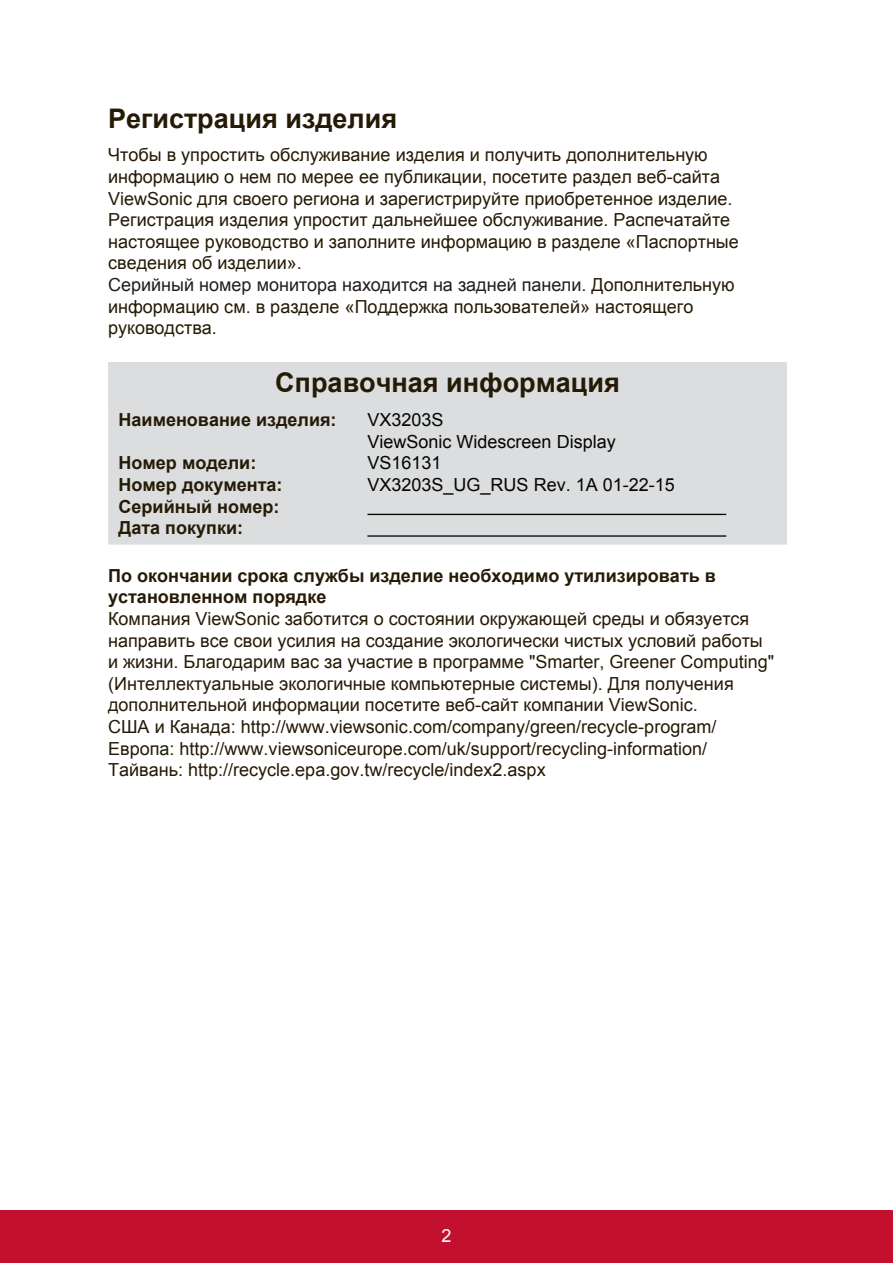
<style>
.page{position:relative;width:893px;height:1263px;background:#fff}
.page>*{position:absolute;margin:0;border:0;box-sizing:border-box;transform-origin:0 0}
.t1{font:700 27px "Arial";color:#251a05}
.t2{font:18px/21.6px "Arial";color:#251a05}
.t3{font:700 18px/21.6px "Arial";color:#251a05}
.t4{font:18px/21.6px "Arial";color:#040503}
.t5{font:18px "Arial";color:#fff}
.s1{color:#231f20}
</style>
<div class="page">
<div style="left:0;top:1210px;width:892px;height:53px;background:#c3102f"></div>
<div style="left:108px;top:362px;width:678px;height:40px;background:#dcdddf"></div>
<div style="left:108px;top:402px;width:678px;height:142px;background:#dcdddf"></div>
<hr style="left:367px;top:514px;width:359px;height:1px;background:#040503">
<hr style="left:367px;top:535px;width:359px;height:1px;background:#040503">
<h1 class="t1" style="left:108px;top:100px;width:290px">Регистрация изделия</h1>
<p class="t2" style="left:108px;top:144px;width:632px">Чтобы в упростить обслуживание изделия и получить дополнительную информацию о нем по мерее ее публикации, посетите раздел веб-сайта ViewSonic для своего региона и зарегистрируйте приобретенное изделие.<br>Регистрация изделия упростит дальнейшее обслуживание. Распечатайте настоящее руководство и заполните информацию в разделе «Паспортные сведения об изделии».<br><span class="s1">Серийный номер монитора находится на задней панели.</span> Дополнительную информацию см. в разделе «Поддержка пользователей» настоящего руководства.</p>
<h1 class="t1" style="left:275px;top:364px;width:346px">Справочная информация</h1>
<p class="t3" style="left:118px;top:409px;width:219px">Наименование изделия:</p>
<p class="t3" style="left:118px;top:453px;width:165px">Номер модели:<br>Номер документа:<br>Серийный номер:<br>Дата покупки:</p>
<p class="t4" style="left:367px;top:409px;width:309px">VX3203S<br>ViewSonic Widescreen Display<br>VS16131<br>VX3203S_UG_RUS Rev. 1A 01-22-15</p>
<p class="t3" style="left:108px;top:565px;width:609px">По окончании срока службы изделие необходимо утилизировать в установленном порядке</p>
<p class="t2" style="left:108px;top:608px;width:667px">Компания ViewSonic заботится о состоянии окружающей среды и обязуется направить все свои усилия на создание экологически чистых условий работы и жизни. Благодарим вас за участие в программе "Smarter, Greener Computing" (Интеллектуальные экологичные компьютерные системы). Для получения дополнительной информации посетите веб-сайт компании ViewSonic.<br>США и Канада: http://www.viewsonic.com/company/green/recycle-program/ Европа: http://www.viewsoniceurope.com/uk/support/recycling-information/ Тайвань: http://recycle.epa.gov.tw/recycle/index2.aspx</p>
<p class="t5" style="left:441px;top:1223px;width:12px">2</p>
</div>
